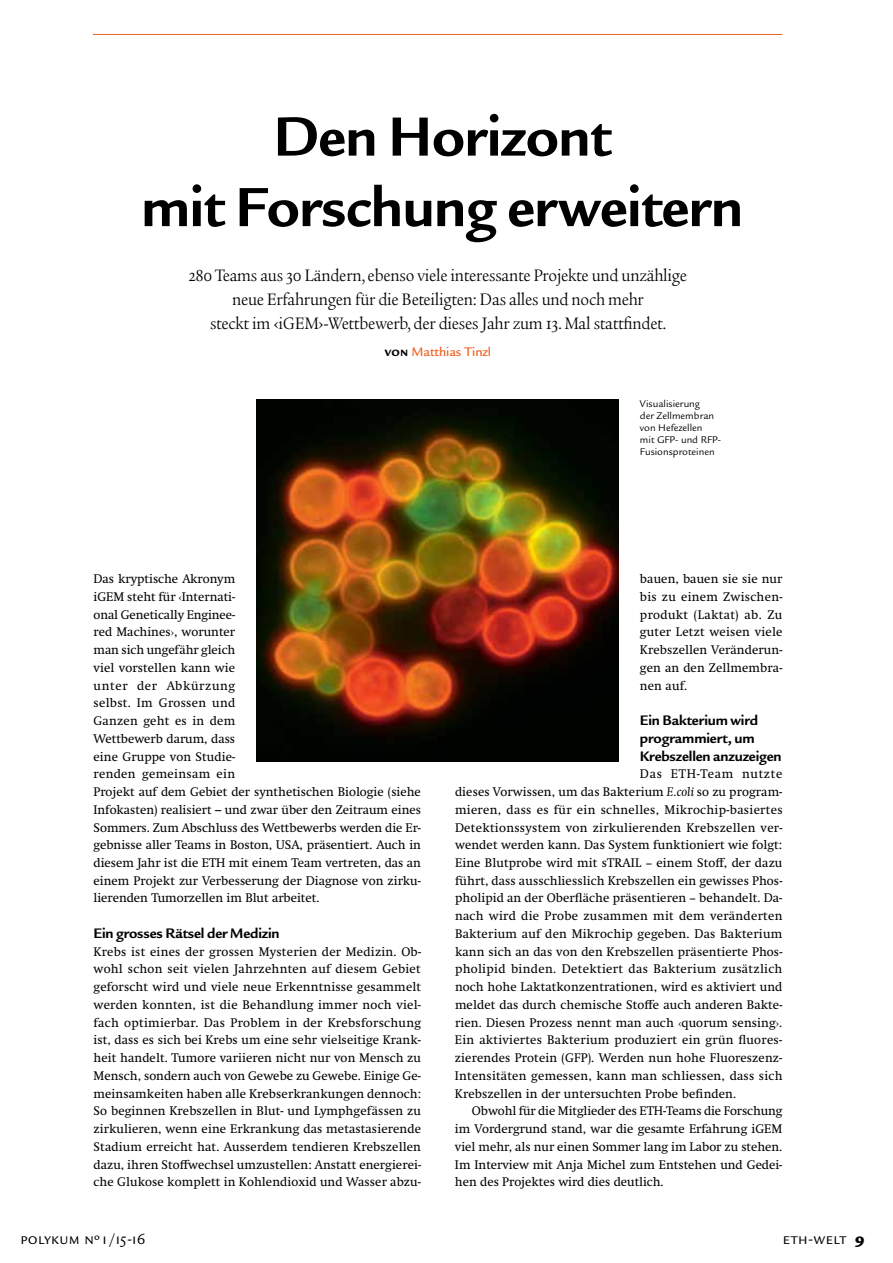
<style>
.page{position:relative;width:893px;height:1263px;background:#fff}
.page>*{position:absolute;margin:0;border:0;box-sizing:border-box;transform-origin:0 0}
.t1{font:700 60px/70.5px "Legacy Sans ITC Std";letter-spacing:-.01em;color:#000;text-align:center}
.t2{font:condensed 18px/24px "Legacy Serif ITC Std";letter-spacing:-.01em;color:#000;text-align:center;scale:1.1 1}
.t3{font:16.5px "Legacy Sans ITC Std";letter-spacing:.02em;color:#000}
.t4{font:700 15px/17.7px "Legacy Sans ITC Std";letter-spacing:-.01em;color:#000}
.t5{font:500 13.5px "Legacy Sans ITC Std";letter-spacing:-.01em;color:#f16122}
.t6{font:12.75px/17.7px "Swift Neue LT Pro";color:#000;text-align:justify}
.t7{font:10.5px/12px "Legacy Sans ITC Std";color:#000}
.s1{font-weight:700;color:#000}
.s2{font-family:"Legacy Serif ITC Std";font-stretch:condensed}
.s3{font-style:italic}
.s4{font-family:"Legacy Sans ITC Std";font-weight:700}
.s5{font-weight:900}
</style>
<div class="page">
<hr style="left:93px;top:34px;width:689px;height:1px;background:#f16122">
<img style="left:256px;top:399px;width:363px;height:363px">
<h1 class="t1" style="left:141px;top:102px;width:603px">Den Horizont<br>mit Forschung erweitern</h1>
<h2 class="t2" style="left:189px;top:264px;width:454px">280 Teams aus 30 Ländern, ebenso viele interessante Projekte und unzählige neue Erfahrungen für die Beteiligten: Das alles und noch mehr<br>steckt im ‹iGEM›-Wettbewerb, der dieses Jahr zum 13. Mal stattfindet.</h2>
<p class="t5" style="left:385px;top:344px;width:108px"><span class="s1">von</span> Matthias Tinzl</p>
<p class="t7" style="left:640px;top:397px;width:83px">Visualisierung<br>der Zellmembran von Hefezellen<br>mit GFP- und RFP-<br>Fusionsproteinen</p>
<p class="t6" style="left:94px;top:570px;width:329px;text-align:left">Das kryptische Akronym<br>iGEM steht für <span class="s2">‹</span>Internati-<br>onal Genetically Enginee-<br>red Machines<span class="s2">›</span>, worunter<br>man sich ungefähr gleich<br>viel vorstellen kann wie<br>unter der Abkürzung<br>selbst. Im Grossen und<br>Ganzen geht es in dem<br>Wettbewerb darum, dass<br>eine Gruppe von Studie-<br>renden gemeinsam ein<br>Projekt auf dem Gebiet der synthetischen Biologie (siehe Infokasten) realisiert – und zwar über den Zeitraum eines Sommers. Zum Abschluss des Wettbewerbs werden die Er&shy;gebnisse aller Teams in Boston, USA, präsentiert. Auch in diesem Jahr ist die ETH mit einem Team vertreten, das an einem Projekt zur Verbesserung der Diagnose von zirku&shy;lierenden Tumorzellen im Blut arbeitet.</p>
<p class="t4" style="left:94px;top:924px;width:188px">Ein grosses Rätsel der Medizin</p>
<p class="t6" style="left:94px;top:942px;width:329px">Krebs ist eines der grossen Mysterien der Medizin. Ob&shy;wohl schon seit vielen Jahrzehnten auf diesem Gebiet geforscht wird und viele neue Erkenntnisse gesammelt werden konnten, ist die Behandlung immer noch viel&shy;fach optimierbar. Das Problem in der Krebsforschung ist, dass es sich bei Krebs um eine sehr vielseitige Krank&shy;heit handelt. Tumore variieren nicht nur von Mensch zu Mensch, sondern auch von Gewebe zu Gewebe. Einige Ge&shy;meinsamkeiten haben alle Krebserkrankungen dennoch:<br>So beginnen Krebszellen in Blut- und Lymphgefässen zu zirkulieren, wenn eine Erkrankung das metastasierende Stadium erreicht hat. Ausserdem tendieren Krebszellen dazu, ihren Stoffwechsel umzustellen: Anstatt energierei&shy;che Glukose komplett in Kohlendioxid und Wasser abzu-</p>
<p class="t6" style="left:640px;top:570px;width:144px">bauen, bauen sie sie nur bis zu einem Zwischen&shy;produkt (Laktat) ab. Zu guter Letzt weisen viele Krebszellen Veränderun&shy;gen an den Zellmembra&shy;nen auf.</p>
<p class="t4" style="left:640px;top:712px;width:143px">Ein Bakterium wird programmiert, um<br>Krebszellen anzuzeigen</p>
<p class="t6" style="left:455px;top:765px;width:329px;text-indent:185px">Das ETH-Team nutzte dieses Vorwissen, um das Bakterium <span class="s3">E.coli</span> so zu program&shy;mieren, dass es für ein schnelles, Mikrochip-basiertes Detektionssystem von zirkulierenden Krebszellen ver&shy;wendet werden kann. Das System funktioniert wie folgt:<br>Eine Blutprobe wird mit sTRAIL <span class="s4">–</span> einem Stoff, der dazu führt, dass ausschliesslich Krebszellen ein gewisses Phos&shy;pholipid an der Oberfläche präsentieren <span class="s4">–</span> behandelt. Da&shy;nach wird die Probe zusammen mit dem veränderten Bakterium auf den Mikrochip gegeben. Das Bakterium kann sich an das von den Krebszellen präsentierte Phos&shy;pholipid binden. Detektiert das Bakterium zusätzlich noch hohe Laktatkonzentrationen, wird es aktiviert und meldet das durch chemische Stoffe auch anderen Bakte&shy;rien. Diesen Prozess nennt man auch <span class="s2">‹</span>quorum sensing<span class="s2">›</span>.<br>Ein aktiviertes Bakterium produziert ein grün fluores&shy;zierendes Protein (GFP). Werden nun hohe Fluoreszenz-Intensitäten gemessen, kann man schliessen, dass sich Krebszellen in der untersuchten Probe befinden.</p>
<p class="t6" style="left:455px;top:1102px;width:329px;text-indent:17px">Obwohl für die Mitglieder des ETH-Teams die Forschung im Vordergrund stand, war die gesamte Erfahrung iGEM viel mehr, als nur einen Sommer lang im Labor zu stehen.<br>Im Interview mit Anja Michel zum Entstehen und Gedei&shy;hen des Projektes wird dies deutlich.</p>
<p class="t3" style="left:20px;top:1229px;width:126px">polykum Nº1 /15-16</p>
<p class="t3" style="left:783px;top:1229px;width:83px">ETH-Welt <span class="s5">9</span></p>
</div>
